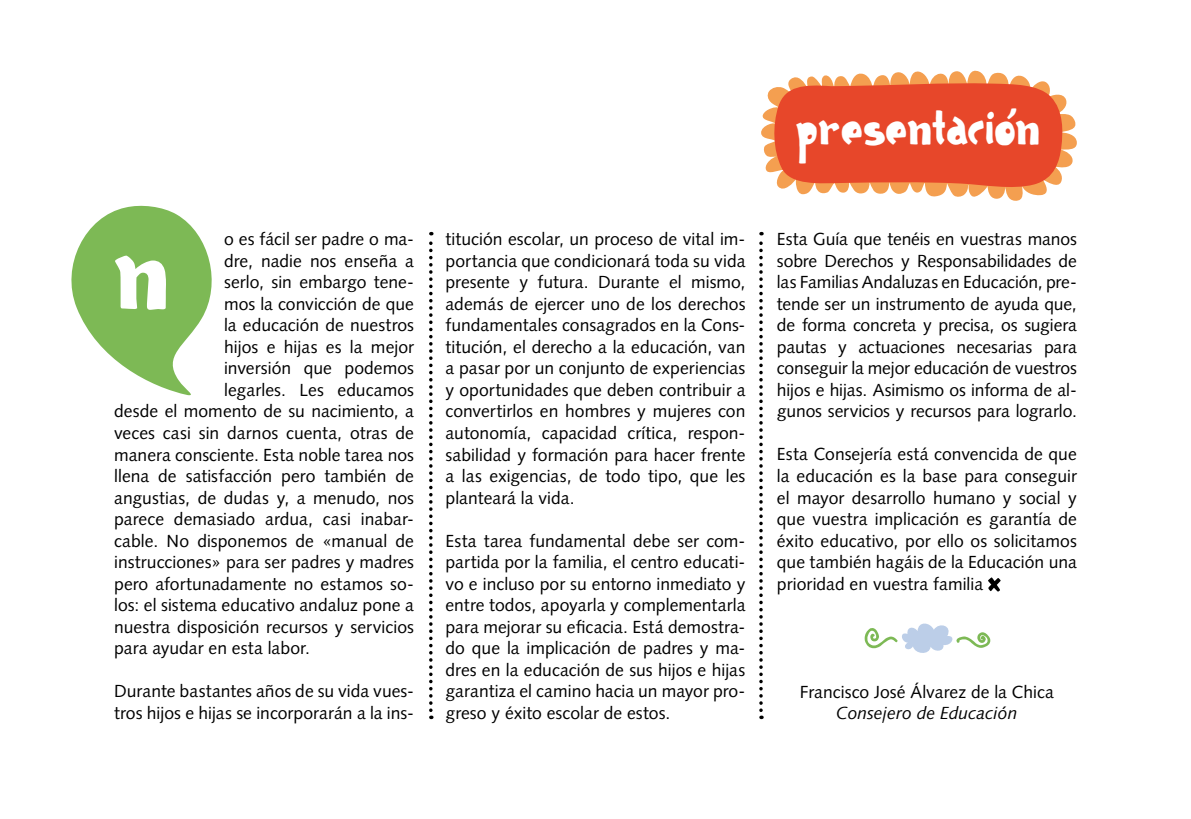
<style>
.page{position:relative;width:1191px;height:819px;background:#fff}
.page>*{position:absolute;margin:0;border:0;box-sizing:border-box;transform-origin:0 0}
.t1{font:99.75px "Geodesic New";color:#fff}
.t2{font:44.62px "Geodesic New";color:#fff}
.t3{font:17.5px/21.5px "Syntax LT Std";color:#000;text-align:justify}
.t4{font:italic 17.5px "Syntax LT Std";color:#000}
</style>
<div class="page">
<svg style="left:988px;top:577px;width:12px;height:14px"></svg>
<svg style="left:71px;top:205px;width:141px;height:191px"></svg>
<svg style="left:429px;top:232px;width:3px;height:487px"></svg>
<svg style="left:759px;top:232px;width:3px;height:487px"></svg>
<svg style="left:864px;top:623px;width:126px;height:30px"></svg>
<svg style="left:761px;top:70px;width:316px;height:131px"></svg>
<svg style="left:772px;top:82px;width:291px;height:108px;background:#e95534"></svg>
<p class="t3" style="left:224px;top:228px;width:191px">o es fácil ser padre o ma-</p>
<p class="t3" style="left:224px;top:250px;width:191px">dre, nadie nos enseña a</p>
<p class="t3" style="left:224px;top:271px;width:191px">serlo, sin embargo tene-</p>
<p class="t3" style="left:224px;top:293px;width:191px">mos la convicción de que</p>
<p class="t3" style="left:224px;top:314px;width:191px">la educación de nuestros</p>
<p class="t3" style="left:224px;top:336px;width:191px">hijos e hijas es la mejor</p>
<p class="t3" style="left:224px;top:357px;width:191px">inversión que podemos</p>
<p class="t3" style="left:224px;top:379px;width:191px">legarles. Les educamos</p>
<p class="t3" style="left:114px;top:400px;width:301px">desde el momento de su nacimiento, a</p>
<p class="t3" style="left:114px;top:422px;width:301px">veces casi sin darnos cuenta, otras de</p>
<p class="t3" style="left:114px;top:444px;width:301px">manera consciente. Esta noble tarea nos</p>
<p class="t3" style="left:114px;top:465px;width:301px">llena de satisfacción pero también de</p>
<p class="t3" style="left:114px;top:487px;width:301px">angustias, de dudas y, a menudo, nos</p>
<p class="t3" style="left:114px;top:508px;width:301px">parece demasiado ardua, casi inabar-</p>
<p class="t3" style="left:114px;top:530px;width:301px">cable. No disponemos de «manual de</p>
<p class="t3" style="left:114px;top:551px;width:301px">instrucciones» para ser padres y madres</p>
<p class="t3" style="left:114px;top:573px;width:301px">pero afortunadamente no estamos so-</p>
<p class="t3" style="left:114px;top:594px;width:301px">los: el sistema educativo andaluz pone a</p>
<p class="t3" style="left:114px;top:616px;width:301px">nuestra disposición recursos y servicios</p>
<p class="t3" style="left:114px;top:637px;width:197px">para ayudar en esta labor.</p>
<p class="t3" style="left:114px;top:680px;width:301px">Durante bastantes años de su vida vues&shy;tros hijos e hijas se incorporarán a la ins-</p>
<h1 class="t1" style="left:114px;top:217px;width:56px">N</h1>
<p class="t3" style="left:445px;top:228px;width:301px">titución escolar, un proceso de vital im&shy;portancia que condicionará toda su vida presente y futura. Durante el mismo, además de ejercer uno de los derechos fundamentales consagrados en la Cons&shy;titución, el derecho a la educación, van a pasar por un conjunto de experiencias y oportunidades que deben contribuir a convertirlos en hombres y mujeres con autonomía, capacidad crítica, respon&shy;sabilidad y formación para hacer frente a las exigencias, de todo tipo, que les planteará la vida.</p>
<p class="t3" style="left:445px;top:530px;width:301px">Esta tarea fundamental debe ser com&shy;partida por la familia, el centro educati&shy;vo e incluso por su entorno inmediato y entre todos, apoyarla y complementarla para mejorar su eficacia. Está demostra&shy;do que la implicación de padres y ma&shy;dres en la educación de sus hijos e hijas garantiza el camino hacia un mayor pro&shy;greso y éxito escolar de estos.</p>
<h2 class="t2" style="left:796px;top:104px;width:245px">presentación</h2>
<p class="t3" style="left:777px;top:228px;width:301px">Esta Guía que tenéis en vuestras manos sobre Derechos y Responsabilidades de las Familias Andaluzas en Educación, pre&shy;tende ser un instrumento de ayuda que, de forma concreta y precisa, os sugiera pautas y actuaciones necesarias para conseguir la mejor educación de vuestros hijos e hijas. Asimismo os informa de al&shy;gunos servicios y recursos para lograrlo.</p>
<p class="t3" style="left:777px;top:443px;width:301px">Esta Consejería está convencida de que la educación es la base para conseguir el mayor desarrollo humano y social y que vuestra implicación es garantía de éxito educativo, por ello os solicitamos que también hagáis de la Educación una prioridad en vuestra familia</p>
<p class="t3" style="left:799px;top:680px;width:256px">Francisco José Álvarez de la Chica</p>
<p class="t4" style="left:836px;top:702px;width:183px">Consejero de Educación</p>
</div>
